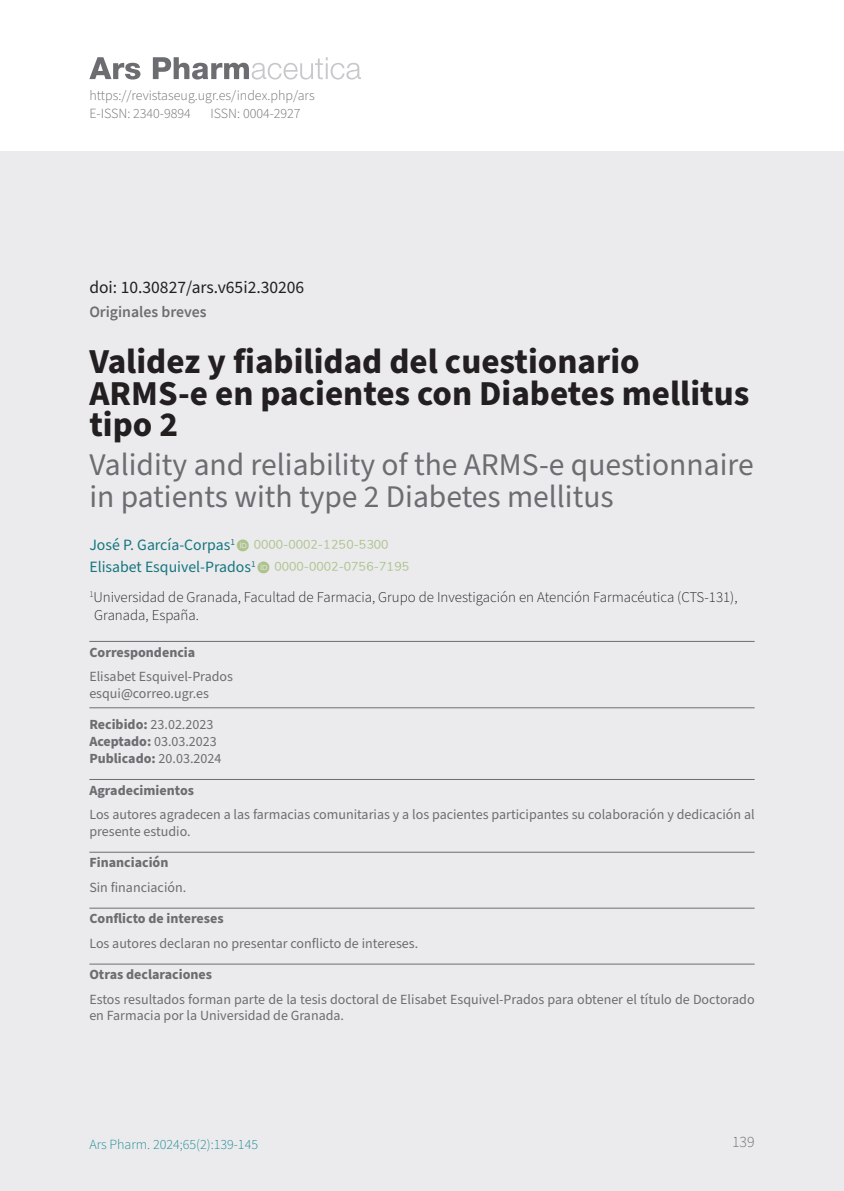
<style>
.page{position:relative;width:844px;height:1191px;background:#fff}
.page>*{position:absolute;margin:0;border:0;box-sizing:border-box;transform-origin:0 0}
.sps_titulo_original{font:700 35px/31.5px "Source Sans Pro";color:#231f20}
.sps_titulo_traduc{font:31.5px/31.5px "Source Sans Pro";color:#6c6d70}
.sps_doi{font:17.5px "Source Sans Pro";color:#231f20}
.sps_autores{font:15.75px "Source Sans Pro";color:#16767f}
.sps_seccion{font:600 15.75px "Source Sans Pro";color:#6c6d70}
.t1{font:300 15.75px "Source Sans Pro";color:#6c6d70}
.sps_afiliaciones{font:300 14.88px/17.8px "Source Sans Pro";color:#231f20}
.sps_texto_metadatos{font:14px/16.8px "Source Sans Pro";color:#6c6d70}
.sps_titulo_metadatos{font:700 14px "Source Sans Pro";color:#6c6d70}
.t2{font:300 14px "Source Sans Pro";color:#6c6d70}
.t3{font:300 14px "Source Sans Pro";color:#1c8993}
.sps_texto_metadatos-2{font:700 14px "Source Sans Pro";color:#6c6d70}
.sps_linea_fin_metadatos{font:14px "Source Sans Pro";color:#6c6d70}
.s1{color:#adc38c}
.s2{font-weight:700}
.s3{font-weight:400}
</style>
<div class="page">
<div style="left:0;top:151px;width:843px;height:1040px;background:#ebebed"></div>
<svg style="left:89px;top:57px;width:272px;height:23px"></svg>
<hr style="left:89px;top:641px;width:665px;height:1px;background:#6c6d70">
<hr style="left:89px;top:707px;width:665px;height:1px;background:#6c6d70">
<hr style="left:89px;top:779px;width:665px;height:1px;background:#6c6d70">
<hr style="left:89px;top:852px;width:665px;height:1px;background:#6c6d70">
<hr style="left:89px;top:908px;width:665px;height:1px;background:#6c6d70">
<hr style="left:89px;top:963px;width:665px;height:1px;background:#6c6d70">
<p class="t2" style="left:89px;top:86px;width:227px">https://revistaseug.ugr.es/index.php/ars</p>
<p class="t2" style="left:89px;top:104px;width:103px">E-ISSN: 2340-9894</p>
<p class="t2" style="left:210px;top:104px;width:92px">ISSN: 0004-2927</p>
<p class="sps_doi" style="left:89px;top:275px;width:216px">doi: 10.30827/ars.v65i2.30206</p>
<p class="sps_seccion" style="left:89px;top:301px;width:119px">Originales breves</p>
<p class="sps_titulo_original" style="left:89px;top:347px;width:661px">Validez y fiabilidad del cuestionario<br>ARMS-e en pacientes con Diabetes mellitus tipo 2</p>
<p class="sps_titulo_traduc" style="left:89px;top:450px;width:665px">Validity and reliability of the ARMS-e questionnaire in patients with type 2 Diabetes mellitus</p>
<p class="sps_autores" style="left:89px;top:534px;width:161px">José P. García‑Corpas<sup>1</sup> <span class="s1">□</span></p>
<p class="sps_autores" style="left:89px;top:556px;width:182px">Elisabet Esquivel-Prados<sup>1</sup> <span class="s1">□</span></p>
<p class="sps_afiliaciones" style="left:94px;top:588px;width:644px;text-indent:-5px"><sup>1</sup>Universidad de Granada, Facultad de Farmacia, Grupo de Investigación en Atención Farmacéutica (CTS-131),<br>Granada, España.</p>
<p class="sps_titulo_metadatos" style="left:89px;top:642px;width:107px">Correspondencia</p>
<p class="sps_texto_metadatos" style="left:89px;top:668px;width:145px">Elisabet Esquivel-Prados</p>
<p class="sps_linea_fin_metadatos" style="left:89px;top:683px;width:121px">esqui@correo.ugr.es</p>
<p class="sps_texto_metadatos" style="left:89px;top:716px;width:125px"><span class="s2">Recibido:</span> 23.02.2023</p>
<p class="sps_texto_metadatos" style="left:89px;top:733px;width:129px"><span class="s2">Aceptado:</span> 03.03.2023</p>
<p class="sps_texto_metadatos-2" style="left:89px;top:748px;width:133px">Publicado: <span class="s3">20.03.2024</span></p>
<p class="sps_titulo_metadatos" style="left:89px;top:780px;width:106px">Agradecimientos</p>
<p class="sps_texto_metadatos" style="left:89px;top:806px;width:666px">Los autores agradecen a las farmacias comunitarias y a los pacientes participantes su colaboración y dedicación al presente estudio.</p>
<p class="sps_titulo_metadatos" style="left:89px;top:853px;width:81px">Financiación</p>
<p class="sps_texto_metadatos" style="left:89px;top:879px;width:98px">Sin financiación.</p>
<p class="sps_titulo_metadatos" style="left:89px;top:909px;width:136px">Conflicto de intereses</p>
<p class="sps_texto_metadatos" style="left:89px;top:935px;width:330px">Los autores declaran no presentar conflicto de intereses.</p>
<p class="sps_titulo_metadatos" style="left:89px;top:965px;width:124px">Otras declaraciones</p>
<p class="sps_texto_metadatos" style="left:89px;top:991px;width:666px">Estos resultados forman parte de la tesis doctoral de Elisabet Esquivel-Prados para obtener el título de Doctorado en Farmacia por la Universidad de Granada.</p>
<p class="t3" style="left:89px;top:1134px;width:170px">Ars Pharm. 2024;65(2):139-145</p>
<p class="t1" style="left:731px;top:1131px;width:24px">139</p>
</div>
